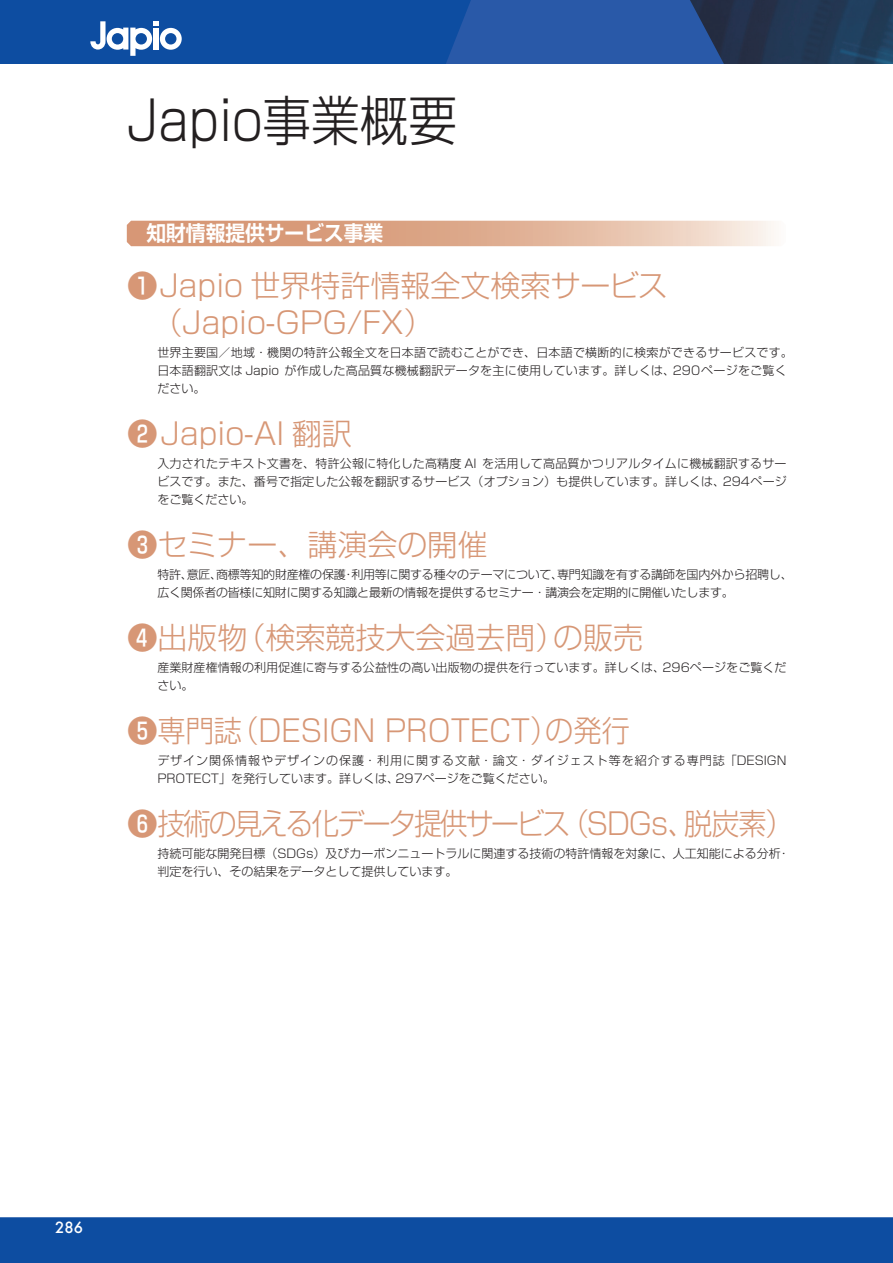
<style>
.page{position:relative;width:893px;height:1263px;background:#fff}
.page>*{position:absolute;margin:0;border:0;box-sizing:border-box;transform-origin:0 0}
.本文{font:300 54px "Shin Go Pro";color:#231f20;scale:.9 1}
.本文-2{font:300 30px "Shin Go Pro";color:#d79776}
.本文-3{font:300 30px "Shin Go Pro";letter-spacing:-.08em;color:#d79776;scale:.93 1}
.本文-4{font:300 30px "Shin Go Pro";color:#d79776;scale:.94 1}
.本文-5{font:700 21px "Shin Go Pro De";color:#fff;scale:.94 1}
.t1{font:500 15px "Futura";color:#fff}
.本文-6{font:300 12px/18px "Shin Go Pro";color:#231f20}
.本文-7{font:300 12px/18px "Shin Go Pro";letter-spacing:.02em;color:#231f20}
.本文-8{font:300 12px/18px "Shin Go Pro";letter-spacing:-.02em;color:#231f20}
.本文-9{font:300 12px/18px "Shin Go Pro";letter-spacing:.08em;color:#231f20}
.s1{font-weight:500}
</style>
<div class="page">
<div style="left:0;top:1217px;width:893px;height:46px;background:#0d4da1"></div>
<img style="left:724px;top:0;width:169px;height:64px">
<svg style="left:476px;top:0;width:248px;height:64px;background:#2855a0"></svg>
<svg style="left:0;top:0;width:476px;height:64px;background:#1855a5"></svg>
<svg style="left:127px;top:221px;width:647px;height:25px;background:#e0b196"></svg>
<p class="本文" style="left:128px;top:76px;width:368px">Japio事業概要</p>
<p class="本文-5" style="left:146px;top:216px;width:253px">知財情報提供サービス事業</p>
<p class="本文-2" style="left:128px;top:260px;width:542px"><span class="s1">❶</span>Japio 世界特許情報全文検索サービス</p>
<p class="本文-2" style="left:153px;top:297px;width:283px">（Japio-GPG/FX）</p>
<p class="本文-7" style="left:157px;top:342px;width:637px">世界主要国／地域・機関の特許公報全文を日本語で読むことができ、日本語で横断的に検索ができるサービスです。日本語翻訳文は Japio が作成した高品質な機械翻訳データを主に使用しています。詳しくは、290ページをご覧ください。</p>
<p class="本文-2" style="left:128px;top:408px;width:226px"><span class="s1">❷</span>Japio-AI 翻訳</p>
<p class="本文-6" style="left:157px;top:453px;width:631px;text-align:justify">入力されたテキスト文書を、特許公報に特化した高精度 AI を活用して高品質かつリアルタイムに機械翻訳するサービスです。また、番号で指定した公報を翻訳するサービス（オプション）も提供しています。詳しくは、294ページをご覧ください。</p>
<p class="本文-2" style="left:128px;top:519px;width:361px"><span class="s1">❸</span>セミナー、講演会の開催</p>
<p class="本文-8" style="left:157px;top:564px;width:637px">特許、意匠、商標等知的財産権の保護・利用等に関する種々のテーマについて、専門知識を有する講師を国内外から招聘し、広く関係者の皆様に知財に関する知識と最新の情報を提供するセミナー・講演会を定期的に開催いたします。</p>
<p class="本文-2" style="left:128px;top:612px;width:517px"><span class="s1">❹</span>出版物（検索競技大会過去問）の販売</p>
<p class="本文-6" style="left:157px;top:657px;width:631px">産業財産権情報の利用促進に寄与する公益性の高い出版物の提供を行っています。詳しくは、296ページをご覧ください。</p>
<p class="本文-4" style="left:128px;top:705px;width:536px"><span class="s1">❺</span>専門誌（DESIGN PROTECT）の発行</p>
<p class="本文-9" style="left:157px;top:750px;width:631px">デザイン関係情報やデザインの保護・利用に関する文献・論文・ダイジェスト等を紹介する専門誌「DESIGN<br>PROTECT」を発行しています。詳しくは、297ページをご覧ください。</p>
<p class="本文-3" style="left:128px;top:798px;width:718px"><span class="s1">❻</span>技術の見える化データ提供サービス （SDGs、脱炭素）</p>
<p class="本文-6" style="left:157px;top:843px;width:634px">持続可能な開発目標（SDGs）及びカーボンニュートラルに関連する技術の特許情報を対象に、人工知能による分析・判定を行い、その結果をデータとして提供しています。</p>
<p class="t1" style="left:55px;top:1217px;width:29px">286</p>
</div>
